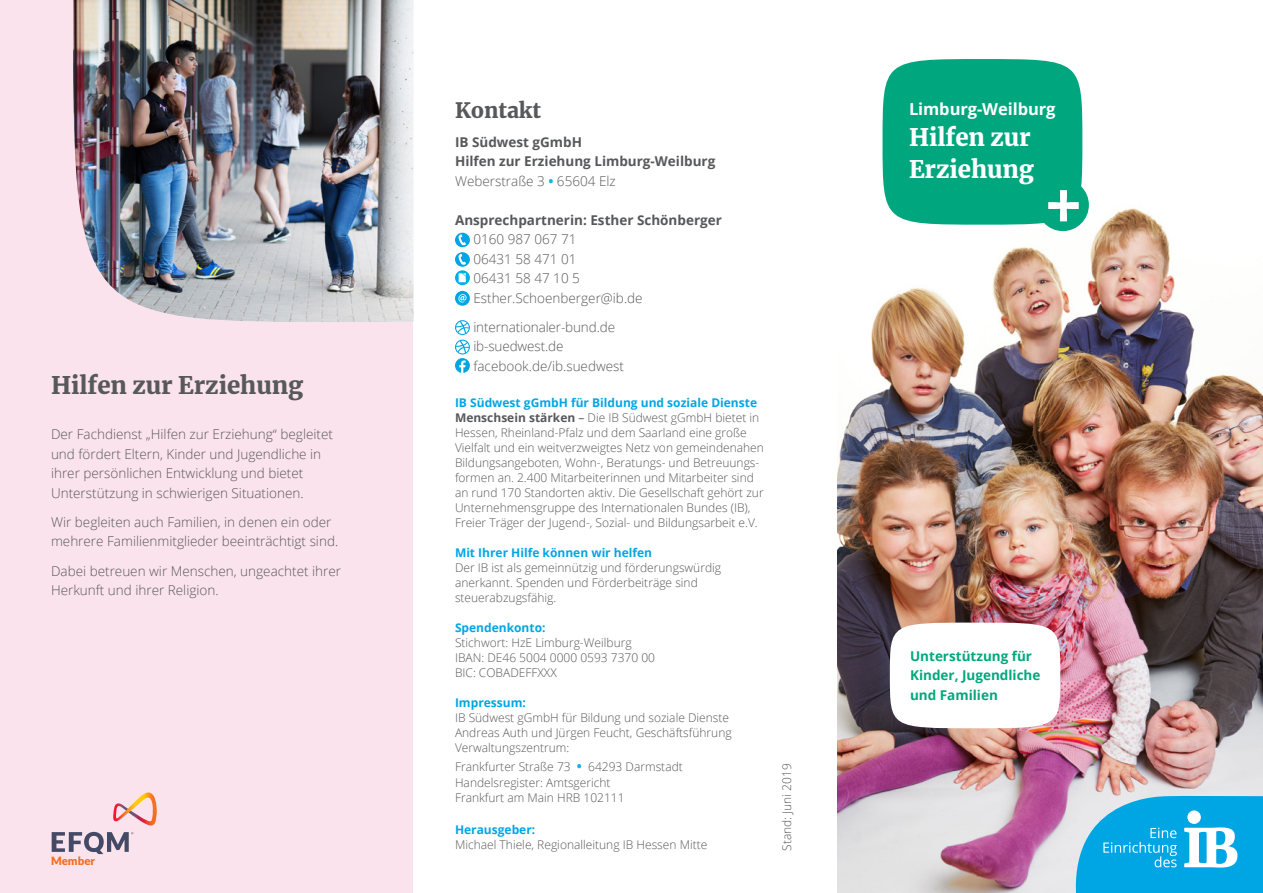
<style>
.page{position:relative;width:1263px;height:893px;background:#fff}
.page>*{position:absolute;margin:0;border:0;box-sizing:border-box;transform-origin:0 0}
.t1{font:900 24px "Merriweather";letter-spacing:-.005em;color:#57585a}
.t2{font:900 24px/31.5px "Merriweather";letter-spacing:-.005em;color:#fff}
.t3{font:900 21px "Merriweather";letter-spacing:-.005em;color:#57585a}
.t4{font:700 16.5px "Open Sans";letter-spacing:-.005em;color:#fff}
.t5{font:300 13.5px/19.5px "Open Sans";color:#57585a}
.t6{font:700 13.5px/19.5px "Open Sans";color:#57585a}
.t7{font:700 13.5px/19.5px "Open Sans";color:#00a77e}
.t8{font:300 12px/15px "Open Sans";color:#57585a}
.t9{font:700 12px "Open Sans";color:#00a6e4}
.t10{font:900 11.4px "Lato";color:#f36e21}
.s1{font-weight:300}
.s2{color:#13b3e9}
.s3{font-weight:700;color:#00a6e4}
.s4{font-weight:700}
.s5{font-weight:400}
.s6{font-weight:700;font-size:13.5px;color:#13b3e9}
</style>
<div class="page">
<img style="left:838px;top:208px;width:425px;height:685px">
<div style="left:455px;top:233px;width:15px;height:14px;background:#00a6e4;border-radius:50%"></div>
<svg style="left:458px;top:234px;width:8px;height:12px"></svg>
<svg style="left:455px;top:252px;width:15px;height:15px"></svg>
<svg style="left:455px;top:254px;width:15px;height:31px"></svg>
<svg style="left:455px;top:291px;width:15px;height:15px"></svg>
<svg style="left:455px;top:320px;width:15px;height:53px"></svg>
<div style="left:0;top:0;width:412px;height:893px;background:#fbe3ed"></div>
<img style="left:73px;top:0;width:341px;height:322px">
<svg style="left:52px;top:832px;width:81px;height:22px"></svg>
<svg style="left:113px;top:792px;width:44px;height:33px"></svg>
<div style="left:890px;top:623px;width:170px;height:105px;background:#fff;border-radius:50%"></div>
<svg style="left:1076px;top:795px;width:187px;height:98px;background:#2fb5e7"></svg>
<svg style="left:882px;top:59px;width:207px;height:172px;background:#1bb08c"></svg>
<h1 class="t1" style="left:51px;top:369px;width:254px">Hilfen zur Erziehung</h1>
<p class="t5" style="left:51px;top:424px;width:283px">Der Fachdienst „Hilfen zur Erziehung“ begleitet und fördert Eltern, Kinder und Jugendliche in ihrer persönlichen Entwicklung und bietet Unterstützung in schwierigen Situationen.</p>
<p class="t5" style="left:51px;top:512px;width:289px">Wir begleiten auch Familien, in denen ein oder mehrere Familienmitglieder beeinträchtigt sind.</p>
<p class="t5" style="left:51px;top:561px;width:292px">Dabei betreuen wir Menschen, ungeachtet ihrer<br>Herkunft und ihrer Religion.</p>
<p class="t10" style="left:51px;top:854px;width:46px">Member</p>
<h2 class="t3" style="left:455px;top:96px;width:87px">Kontakt</h2>
<p class="t6" style="left:455px;top:132px;width:262px">IB Südwest gGmbH<br>Hilfen zur Erziehung Limburg-Weilburg<br><span class="s1">Weberstraße 3</span> <span class="s2">•</span> <span class="s1">65604 Elz</span></p>
<p class="t6" style="left:455px;top:210px;width:268px">Ansprechpartnerin: Esther Schönberger</p>
<p class="t5" style="left:473px;top:229px;width:171px">0160 987 067 71<br>06431 58 471 01<br>06431 58 47 10 5<br>Esther.Schoenberger@ib.de</p>
<p class="t5" style="left:473px;top:317px;width:152px">internationaler-bund.de ib-suedwest.de facebook.de/ib.suedwest</p>
<p class="t8" style="left:455px;top:395px;width:310px"><span class="s3">IB Südwest gGmbH für Bildung und soziale Dienste </span><span class="s4">Menschsein stärken</span> <span class="s5">–</span> Die IB Südwest gGmbH bietet in Hessen, Rheinland-Pfalz und dem Saarland eine große Vielfalt und ein weitverzweigtes Netz von gemeindenahen Bildungsangeboten, Wohn-, Beratungs- und Betreuungs&shy;formen an. 2.400 Mitarbeiterinnen und Mitarbeiter sind an rund 170 Standorten aktiv. Die Gesellschaft gehört zur Unternehmensgruppe des Internationalen Bundes (IB), Freier Träger der Jugend-, Sozial- und Bildungsarbeit e.V.</p>
<p class="t9" style="left:455px;top:544px;width:199px">Mit Ihrer Hilfe können wir helfen</p>
<p class="t8" style="left:455px;top:560px;width:268px">Der IB ist als gemeinnützig und förderungswürdig anerkannt. Spenden und Förderbeiträge sind steuerabzugsfähig.</p>
<p class="t9" style="left:455px;top:619px;width:92px">Spendenkonto:</p>
<p class="t8" style="left:455px;top:635px;width:202px">Stichwort: HzE Limburg-Weilburg<br>IBAN: DE46 5004 0000 0593 7370 00<br>BIC: COBADEFFXXX</p>
<p class="t9" style="left:455px;top:694px;width:72px">Impressum:</p>
<p class="t8" style="left:455px;top:710px;width:278px">IB Südwest gGmbH für Bildung und soziale Dienste<br>Andreas Auth und Jürgen Feucht, Geschäftsführung<br>Verwaltungszentrum:</p>
<p class="t8" style="left:455px;top:759px;width:229px">Frankfurter Straße 73 <span class="s6">•</span> 64293 Darmstadt<br>Handelsregister: Amtsgericht<br>Frankfurt am Main HRB 102111</p>
<p class="t9" style="left:455px;top:821px;width:82px">Herausgeber:</p>
<p class="t8" style="left:455px;top:837px;width:254px">Michael Thiele, Regionalleitung IB Hessen Mitte</p>
<p class="t8" style="left:779px;top:851px;width:89px;rotate:-90deg">Stand: Juni 2019</p>
<h3 class="t4" style="left:909px;top:97px;width:148px">Limburg-Weilburg</h3>
<h1 class="t2" style="left:909px;top:121px;width:127px">Hilfen zur<br>Erziehung</h1>
<p class="t7" style="left:910px;top:646px;width:132px">Unterstützung für<br>Kinder, Jugendliche und Familien</p>
</div>
